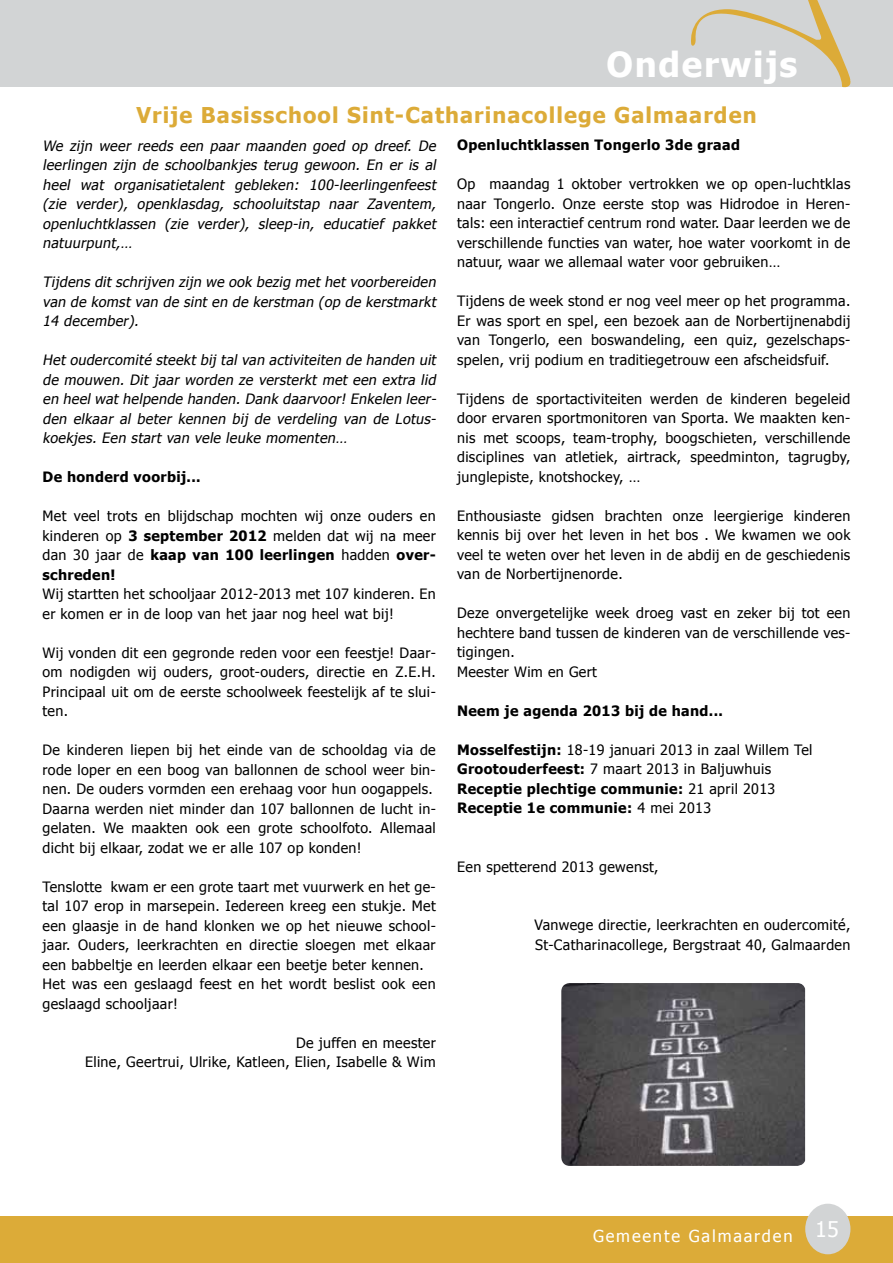
<style>
.page{position:relative;width:893px;height:1263px;background:#fff}
.page>*{position:absolute;margin:0;border:0;box-sizing:border-box;transform-origin:0 0}
.t1{font:700 34.5px "Tahoma";letter-spacing:.05em;color:#fff}
.t2{font:700 21.75px "Tahoma";letter-spacing:.05em;color:#dcab38}
.t3{font:16.5px "Tahoma";letter-spacing:.11em;color:#fff}
.t4{font:14.25px/19.5px "Tahoma";letter-spacing:.025em;color:#000;text-align:justify}
.t5{font:italic 14.25px/19.5px "Tahoma";letter-spacing:.025em;color:#000;text-align:justify}
.t6{font:700 14.25px/19.5px "Tahoma";letter-spacing:.025em;color:#000}
.s1{font-weight:700}
.s2{font-weight:400}
</style>
<div class="page">
<div style="left:0;top:0;width:893px;height:87px;background:#d2d4d5"></div>
<div style="left:0;top:1217px;width:893px;height:46px;background:#dcab38"></div>
<div style="left:805px;top:1204px;width:45px;height:50px;background:#d2d4d5;border-radius:50%"></div>
<svg style="left:691px;top:0;width:160px;height:88px"></svg>
<img style="left:561px;top:983px;width:244px;height:183px">
<h1 class="t1" style="left:606px;top:41px;width:193px">Onderwijs</h1>
<h2 class="t2" style="left:136px;top:100px;width:622px">Vrije Basisschool Sint-Catharinacollege Galmaarden</h2>
<p class="t5" style="left:43px;top:135px;width:398px">We zij n weer reeds een paar maanden goed op dreef. De leerlingen zij n de schoolbankjes terug gewoon. En er is al heel wat organisatietalent gebleken: 100-leerlingenfeest (zie verder), openklasdag, schooluitstap naar Zaventem, openluchtklassen (zie verder), sleep-in, educatief pakket natuurpunt,…</p>
<p class="t5" style="left:43px;top:271px;width:398px">Tijdens dit schrijven zij n we ook bezig met het voorbereiden van de komst van de sint en de kerstman (op de kerstmarkt 14 december).</p>
<p class="t5" style="left:42px;top:349px;width:398px">Het oudercomité steekt bij tal van activiteiten de handen uit de mouwen. Dit jaar worden ze versterkt met een extra lid en heel wat helpende handen. Dank daarvoor! Enkelen leer&shy;den elkaar al beter kennen bij de verdeling van de Lotus&shy;koekjes. Een start van vele leuke momenten…</p>
<p class="t6" style="left:43px;top:466px;width:160px">De honderd voorbij...</p>
<p class="t4" style="left:43px;top:505px;width:395px">Met veel trots en blijdschap mochten wij onze ouders en kinderen op <span class="s1">3 september 2012</span> melden dat wij na meer dan 30 jaar de <span class="s1">kaap van 100 leerlingen</span> hadden <span class="s1">over&shy;schreden!</span></p>
<p class="t4" style="left:43px;top:583px;width:395px">Wij startten het schooljaar 2012-2013 met 107 kinderen. En er komen er in de loop van het jaar nog heel wat bij!</p>
<p class="t4" style="left:43px;top:642px;width:395px">Wij vonden dit een gegronde reden voor een feestje! Daar&shy;om nodigden wij ouders, groot-ouders, directie en Z.E.H.<br>Principaal uit om de eerste schoolweek feestelijk af te slui&shy;ten.</p>
<p class="t4" style="left:43px;top:739px;width:395px;text-align:left">De kinderen liepen bij het einde van de schooldag via de rode loper en een boog van ballonnen de school weer bin&shy;nen. De ouders vormden een erehaag voor hun oogappels.<br>Daarna werden niet minder dan 107 ballonnen de lucht in&shy;gelaten. We maakten ook een grote schoolfoto. Allemaal dicht bij elkaar, zodat we er alle 107 op konden!</p>
<p class="t4" style="left:43px;top:876px;width:395px;text-align:left">Tenslotte kwam er een grote taart met vuurwerk en het ge&shy;tal 107 erop in marsepein. Iedereen kreeg een stukje. Met een glaasje in de hand klonken we op het nieuwe school&shy;jaar. Ouders, leerkrachten en directie sloegen met elkaar een babbeltje en leerden elkaar een beetje beter kennen.<br>Het was een geslaagd feest en het wordt beslist ook een geslaagd schooljaar!</p>
<p class="t4" style="left:85px;top:1032px;width:352px;text-align:right">De juffen en meester<br>Eline, Geertrui, Ulrike, Katleen, Elien, Isabelle &amp; Wim</p>
<p class="t6" style="left:457px;top:135px;width:284px">Openluchtklassen Tongerlo 3de graad</p>
<p class="t4" style="left:457px;top:174px;width:395px">Op maandag 1 oktober vertrokken we op open-luchtklas naar Tongerlo. Onze eerste stop was Hidrodoe in Heren&shy;tals: een interactief centrum rond water. Daar leerden we de verschillende functies van water, hoe water voorkomt in de natuur, waar we allemaal water voor gebruiken…</p>
<p class="t4" style="left:457px;top:291px;width:395px">Tijdens de week stond er nog veel meer op het programma.<br>Er was sport en spel, een bezoek aan de Norbertijnenabdij van Tongerlo, een boswandeling, een quiz, gezelschaps&shy;spelen, vrij podium en traditiegetrouw een afscheidsfuif.</p>
<p class="t4" style="left:457px;top:388px;width:395px">Tijdens de sportactiviteiten werden de kinderen begeleid door ervaren sportmonitoren van Sporta. We maakten ken&shy;nis met scoops, team-trophy, boogschieten, verschillende disciplines van atletiek, airtrack, speedminton, tagrugby, junglepiste, knotshockey, …</p>
<p class="t4" style="left:457px;top:505px;width:395px">Enthousiaste gidsen brachten onze leergierige kinderen kennis bij over het leven in het bos . We kwamen we ook veel te weten over het leven in de abdij en de geschiedenis van de Norbertijnenorde.</p>
<p class="t4" style="left:457px;top:603px;width:395px;text-align:left">Deze onvergetelijke week droeg vast en zeker bij tot een hechtere band tussen de kinderen van de verschillende ves&shy;tigingen.<br>Meester Wim en Gert</p>
<p class="t6" style="left:457px;top:700px;width:267px">Neem je agenda 2013 bij de hand...</p>
<p class="t6" style="left:457px;top:739px;width:357px">Mosselfestijn: <span class="s2">18-19 januari 2013 in zaal Willem Tel </span>Grootouderfeest: <span class="s2">7 maart 2013 in Baljuwhuis </span>Receptie plechtige communie: <span class="s2">21 april 2013<br></span>Receptie 1e communie: <span class="s2">4 mei 2013</span></p>
<p class="t4" style="left:457px;top:856px;width:203px">Een spetterend 2013 gewenst,</p>
<p class="t4" style="left:534px;top:915px;width:317px">Vanwege directie, leerkrachten en oudercomité,<br>St-Catharinacollege, Bergstraat 40, Galmaarden</p>
<p class="t3" style="left:593px;top:1224px;width:247px">Gemeente Galmaarden <sup>15</sup></p>
</div>
